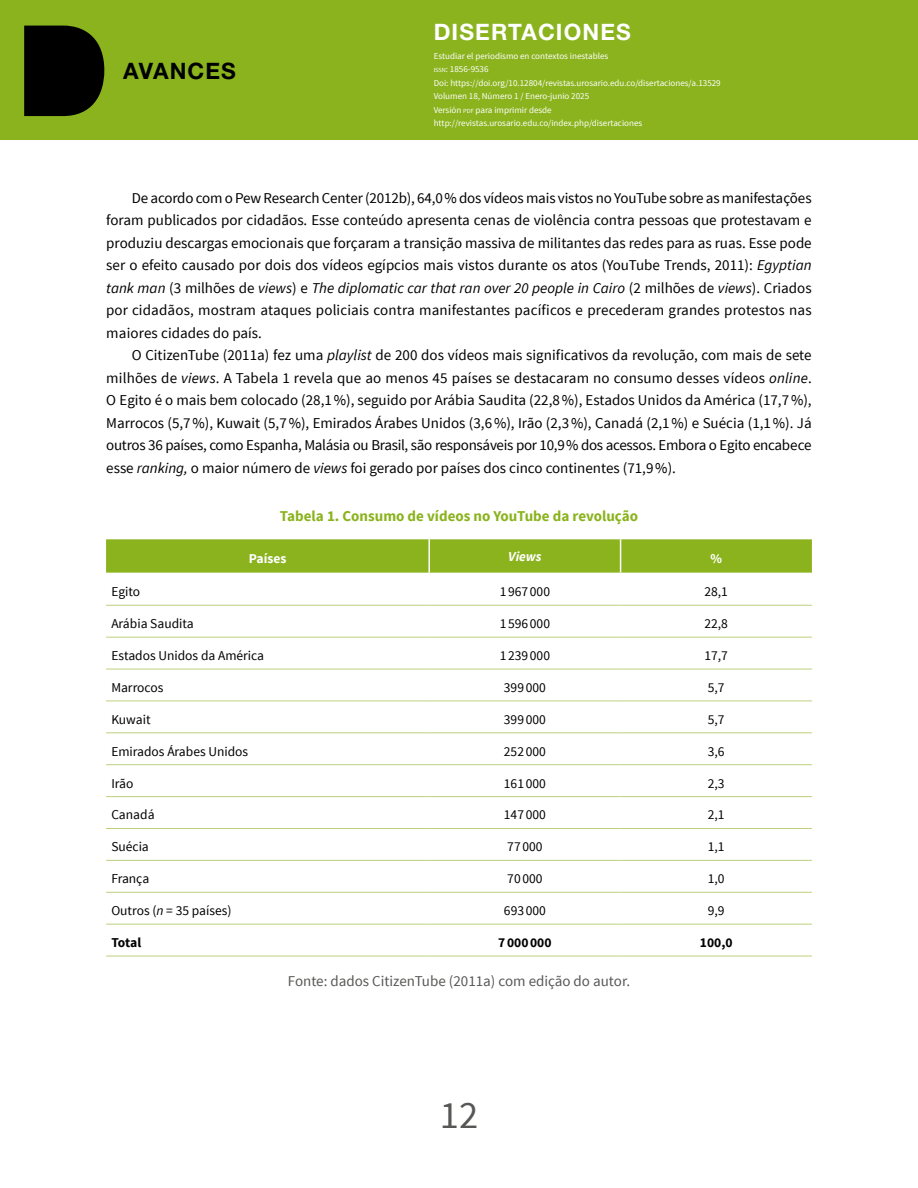
<style>
.page{position:relative;width:918px;height:1188px;background:#fff}
.page>*{position:absolute;margin:0;border:0;box-sizing:border-box;transform-origin:0 0}
.t1{font:38.4px "Source Sans Pro";color:#575756}
.t2{font:700 22.65px "Helvetica Neue LT Std";letter-spacing:.05em;color:#fff}
.t3{font:700 22.65px "Helvetica Neue LT Std";letter-spacing:.05em;color:#000}
.t4{font:15px/22.5px "Source Sans Pro";color:#000;text-align:justify}
.t5{font:15px "Source Sans Pro";color:#575756}
.t6{font:700 15px "Source Sans Pro";color:#8ab31d}
.t7{font:13.5px "Source Sans Pro";color:#000}
.t8{font:700 13.5px "Source Sans Pro";color:#000}
.t9{font:700 13.5px "Source Sans Pro";color:#fff}
.t10{font:italic 700 13.5px "Source Sans Pro";color:#fff}
.t11{font:9px/13.5px "Source Sans Pro";color:#fff}
.s1{font-size:6.3px}
.s2{font-style:italic}
</style>
<div class="page">
<div style="left:0;top:0;width:918px;height:139px;background:#8ab31d"></div>
<svg style="left:24px;top:26px;width:80px;height:90px;background:#0c1002"></svg>
<div style="left:106px;top:539px;width:706px;height:34px;background:#8ab31d"></div>
<hr style="left:428px;top:539px;width:2px;height:34px;background:#fff">
<hr style="left:620px;top:539px;width:1px;height:34px;background:#fff">
<hr style="left:106px;top:605px;width:323px;height:1px;background:#bcd07e">
<hr style="left:429px;top:605px;width:192px;height:1px;background:#bcd07e">
<hr style="left:621px;top:605px;width:191px;height:1px;background:#bcd07e">
<hr style="left:106px;top:637px;width:323px;height:1px;background:#bcd07e">
<hr style="left:429px;top:637px;width:192px;height:1px;background:#bcd07e">
<hr style="left:621px;top:637px;width:191px;height:1px;background:#bcd07e">
<hr style="left:106px;top:669px;width:323px;height:1px;background:#bcd07e">
<hr style="left:429px;top:669px;width:192px;height:1px;background:#bcd07e">
<hr style="left:621px;top:669px;width:191px;height:1px;background:#bcd07e">
<hr style="left:106px;top:701px;width:323px;height:1px;background:#bcd07e">
<hr style="left:429px;top:701px;width:192px;height:1px;background:#bcd07e">
<hr style="left:621px;top:701px;width:191px;height:1px;background:#bcd07e">
<hr style="left:106px;top:732px;width:323px;height:1px;background:#bcd07e">
<hr style="left:429px;top:732px;width:192px;height:1px;background:#bcd07e">
<hr style="left:621px;top:732px;width:191px;height:1px;background:#bcd07e">
<hr style="left:106px;top:764px;width:323px;height:1px;background:#bcd07e">
<hr style="left:429px;top:764px;width:192px;height:1px;background:#bcd07e">
<hr style="left:621px;top:764px;width:191px;height:1px;background:#bcd07e">
<hr style="left:106px;top:796px;width:323px;height:1px;background:#bcd07e">
<hr style="left:429px;top:796px;width:192px;height:1px;background:#bcd07e">
<hr style="left:621px;top:796px;width:191px;height:1px;background:#bcd07e">
<hr style="left:106px;top:828px;width:323px;height:1px;background:#bcd07e">
<hr style="left:429px;top:828px;width:192px;height:1px;background:#bcd07e">
<hr style="left:621px;top:828px;width:191px;height:1px;background:#bcd07e">
<hr style="left:106px;top:860px;width:323px;height:1px;background:#bcd07e">
<hr style="left:429px;top:860px;width:192px;height:1px;background:#bcd07e">
<hr style="left:621px;top:860px;width:191px;height:1px;background:#bcd07e">
<hr style="left:106px;top:892px;width:323px;height:1px;background:#bcd07e">
<hr style="left:429px;top:892px;width:192px;height:1px;background:#bcd07e">
<hr style="left:621px;top:892px;width:191px;height:1px;background:#bcd07e">
<hr style="left:106px;top:924px;width:323px;height:1px;background:#bcd07e">
<hr style="left:429px;top:924px;width:192px;height:1px;background:#bcd07e">
<hr style="left:621px;top:924px;width:191px;height:1px;background:#bcd07e">
<hr style="left:106px;top:956px;width:323px;height:1px;background:#bcd07e">
<hr style="left:429px;top:956px;width:192px;height:1px;background:#bcd07e">
<hr style="left:621px;top:956px;width:191px;height:1px;background:#bcd07e">
<h2 class="t3" style="left:123px;top:57px;width:114px">AVANCES</h2>
<h2 class="t2" style="left:434px;top:18px;width:199px">DISERTACIONES</h2>
<p class="t11" style="left:434px;top:49px;width:289px">Estudiar el periodismo en contextos inestables<br><span class="s1">ISSN</span>: 1856-9536<br>Doi: https://doi.org/10.12804/revistas.urosario.edu.co/disertaciones/a.13529<br>Volumen 18, Número 1 / Enero-junio 2025<br>Versión <span class="s1">PDF</span> para imprimir desde http://revistas.urosario.edu.co/index.php/disertaciones</p>
<p class="t4" style="left:106px;top:187px;width:707px;text-indent:26px">De acordo com o Pew Research Center (2012b), 64,0% dos vídeos mais vistos no YouTube sobre as manifestações foram publicados por cidadãos. Esse conteúdo apresenta cenas de violência contra pessoas que protestavam e produziu descargas emocionais que forçaram a transição massiva de militantes das redes para as ruas. Esse pode ser o efeito causado por dois dos vídeos egípcios mais vistos durante os atos (YouTube Trends, 2011): <span class="s2">Egyptian tank man</span> (3 milhões de <span class="s2">views</span>) e <span class="s2">The diplomatic car that ran over 20 people in Cairo</span> (2 milhões de <span class="s2">views</span>). Criados por cidadãos, mostram ataques policiais contra manifestantes pacíficos e precederam grandes protestos nas maiores cidades do país.</p>
<p class="t4" style="left:106px;top:344px;width:707px;text-indent:26px">O CitizenTube (2011a) fez uma <span class="s2">playlist</span> de 200 dos vídeos mais significativos da revolução, com mais de sete milhões de <span class="s2">views</span>. A Tabela 1 revela que ao menos 45 países se destacaram no consumo desses vídeos <span class="s2">online</span>.<br>O Egito é o mais bem colocado (28,1%), seguido por Arábia Saudita (22,8%), Estados Unidos da América (17,7%), Marrocos (5,7%), Kuwait (5,7%), Emirados Árabes Unidos (3,6%), Irão (2,3%), Canadá (2,1%) e Suécia (1,1%). Já outros 36 países, como Espanha, Malásia ou Brasil, são responsáveis por 10,9% dos acessos. Embora o Egito encabece esse <span class="s2">ranking,</span> o maior número de <span class="s2">views</span> foi gerado por países dos cinco continentes (71,9%).</p>
<p class="t6" style="left:280px;top:506px;width:360px">Tabela 1. Consumo de vídeos no YouTube da revolução</p>
<p class="t9" style="left:249px;top:550px;width:39px">Países</p>
<p class="t10" style="left:508px;top:548px;width:35px">Views</p>
<p class="t9" style="left:710px;top:550px;width:13px">%</p>
<p class="t7" style="left:111px;top:583px;width:30px">Egito</p>
<p class="t7" style="left:500px;top:583px;width:52px">1 967 000</p>
<p class="t7" style="left:705px;top:583px;width:25px">28,1</p>
<p class="t7" style="left:111px;top:615px;width:84px">Arábia Saudita</p>
<p class="t7" style="left:500px;top:615px;width:52px">1 596 000</p>
<p class="t7" style="left:705px;top:615px;width:25px">22,8</p>
<p class="t7" style="left:111px;top:647px;width:154px">Estados Unidos da América</p>
<p class="t7" style="left:500px;top:647px;width:52px">1 239 000</p>
<p class="t7" style="left:705px;top:647px;width:25px">17,7</p>
<p class="t7" style="left:111px;top:679px;width:54px">Marrocos</p>
<p class="t7" style="left:504px;top:679px;width:43px">399 000</p>
<p class="t7" style="left:708px;top:679px;width:18px">5,7</p>
<p class="t7" style="left:111px;top:711px;width:41px">Kuwait</p>
<p class="t7" style="left:504px;top:711px;width:43px">399 000</p>
<p class="t7" style="left:708px;top:711px;width:18px">5,7</p>
<p class="t7" style="left:111px;top:743px;width:138px">Emirados Árabes Unidos</p>
<p class="t7" style="left:504px;top:743px;width:43px">252 000</p>
<p class="t7" style="left:708px;top:743px;width:18px">3,6</p>
<p class="t7" style="left:111px;top:775px;width:24px">Irão</p>
<p class="t7" style="left:504px;top:775px;width:43px">161 000</p>
<p class="t7" style="left:708px;top:775px;width:18px">2,3</p>
<p class="t7" style="left:111px;top:807px;width:45px">Canadá</p>
<p class="t7" style="left:504px;top:807px;width:43px">147 000</p>
<p class="t7" style="left:708px;top:807px;width:18px">2,1</p>
<p class="t7" style="left:111px;top:838px;width:39px">Suécia</p>
<p class="t7" style="left:507px;top:838px;width:37px">77 000</p>
<p class="t7" style="left:708px;top:838px;width:18px">1,1</p>
<p class="t7" style="left:111px;top:870px;width:39px">França</p>
<p class="t7" style="left:507px;top:870px;width:37px">70 000</p>
<p class="t7" style="left:708px;top:870px;width:18px">1,0</p>
<p class="t7" style="left:111px;top:902px;width:122px">Outros (<span class="s2">n</span> = 35 países)</p>
<p class="t7" style="left:504px;top:902px;width:43px">693 000</p>
<p class="t7" style="left:708px;top:902px;width:18px">9,9</p>
<p class="t8" style="left:111px;top:934px;width:32px">Total</p>
<p class="t8" style="left:498px;top:934px;width:55px">7000000</p>
<p class="t8" style="left:700px;top:934px;width:34px">100,0</p>
<p class="t5" style="left:288px;top:971px;width:344px">Fonte: dados CitizenTube (2011a) com edição do autor.</p>
<h1 class="t1" style="left:440px;top:1092px;width:40px">12</h1>
</div>
